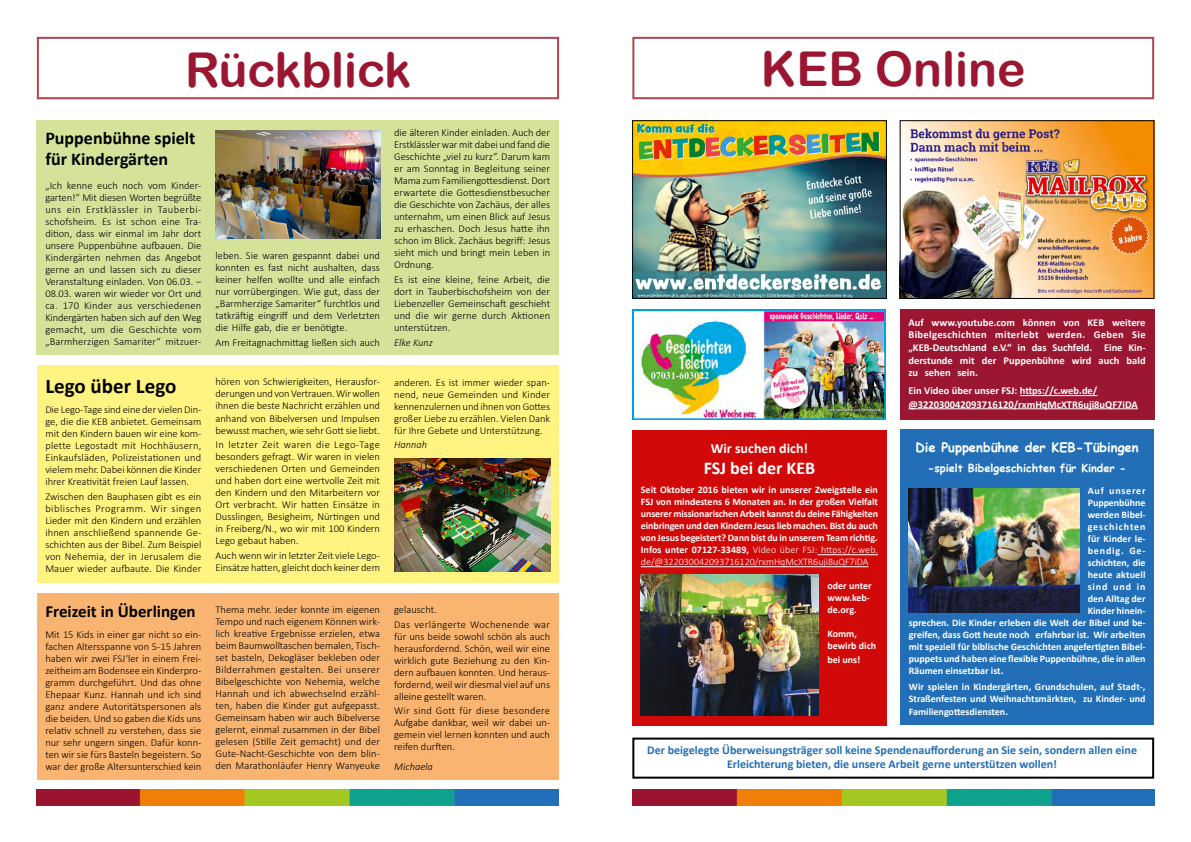
<style>
.page{position:relative;width:1191px;height:842px;background:#fff}
.page>*{position:absolute;margin:0;border:0;box-sizing:border-box;transform-origin:0 0}
.t1{font:48px "Arial Rounded MT Bold";color:#9a1631}
.t2{font:700 21px "Calibri";color:#000}
.t3{font:700 18px/21px "Calibri";color:#000}
.t4{font:700 18px "Calibri";color:#fff}
.t5{font:700 17px "Calibri";color:#000}
.t6{font:700 14px "Calibri";color:#fff}
.t7{font:700 13px "Comic Sans MS";color:#fff}
.t8{font:700 12px/14.4px "Calibri";color:#226fb7;text-align:center}
.t9{font:700 11px "Comic Sans MS";color:#fff}
.t10{font:300 10.5px/12px "Calibri";color:#000;text-align:justify}
.t11{font:700 10.5px/12.6px "Calibri";color:#fff;text-align:justify}
.t12{font:300 10.5px/14.8px "Calibri";letter-spacing:.03em;color:#000}
.t13{font:italic 300 10.5px "Calibri";color:#000}
.t14{font:700 10px/12px "Calibri";color:#fff}
.t15{font:700 10px "Calibri";letter-spacing:.085em;color:#fff}
.t16{font:700 10px "Calibri";letter-spacing:.09em;color:#fff}
.t17{font:700 10px "Calibri";letter-spacing:.075em;color:#fff}
.s1{font-weight:300}
</style>
<div class="page">
<div style="left:37px;top:37px;width:522px;height:62px;border:2px solid #ad454f"></div>
<img style="left:37px;top:790px;width:521px;height:15px">
<div style="left:632px;top:37px;width:522px;height:62px;background:#fff;border:2px solid #ad454f"></div>
<img style="left:632px;top:790px;width:522px;height:15px">
<div style="left:37px;top:593px;width:521px;height:186px;background:#f8b470"></div>
<div style="left:37px;top:120px;width:522px;height:235px;background:#d5e29a"></div>
<img style="left:216px;top:131px;width:164px;height:108px">
<div style="left:37px;top:365px;width:521px;height:217px;background:#fff481"></div>
<img style="left:394px;top:458px;width:156px;height:114px">
<div style="left:900px;top:309px;width:254px;height:110px;background:#9a1631"></div>
<hr style="left:1019px;top:395px;width:78px;height:1px;background:#fff">
<hr style="left:908px;top:408px;width:230px;height:1px;background:#fff">
<div style="left:632px;top:738px;width:522px;height:41px;border:2px solid #000"></div>
<img style="left:634px;top:122px;width:250px;height:175px">
<div style="left:632px;top:120px;width:254px;height:179px;border:1px solid #000"></div>
<img style="left:902px;top:122px;width:250px;height:175px">
<div style="left:900px;top:120px;width:254px;height:179px;border:1px solid #000"></div>
<img style="left:632px;top:309px;width:254px;height:110px">
<div style="left:900px;top:429px;width:254px;height:296px;background:#226fb7"></div>
<img style="left:908px;top:488px;width:171px;height:124px">
<div style="left:632px;top:430px;width:254px;height:295px;background:#d20909"></div>
<hr style="left:817px;top:554px;width:61px;height:1px;background:#fff">
<hr style="left:641px;top:566px;width:227px;height:1px;background:#fff">
<img style="left:641px;top:574px;width:178px;height:141px">
<h1 class="t1" style="left:185px;top:41px;width:228px">Rückblick</h1>
<h1 class="t1" style="left:761px;top:41px;width:266px">KEB Online</h1>
<h3 class="t3" style="left:45px;top:127px;width:152px">Puppenbühne spielt für Kindergärten</h3>
<p class="t10" style="left:45px;top:180px;width:158px">„Ich kenne euch noch vom Kinder&shy;garten!“ Mit diesen Worten begrüßte uns ein Erstklässler in Tauberbi&shy;schofsheim. Es ist schon eine Tra&shy;dition, dass wir einmal im Jahr dort unsere Puppenbühne aufbauen. Die Kindergärten nehmen das Angebot gerne an und lassen sich zu dieser Veranstaltung einladen. Von 06.03. – 08.03. waren wir wieder vor Ort und ca. 170 Kinder aus verschiedenen Kindergärten haben sich auf den Weg gemacht, um die Geschichte vom „Barmherzigen Samariter“ mitzuer-</p>
<p class="t10" style="left:215px;top:249px;width:166px">leben. Sie waren gespannt dabei und konnten es fast nicht aushalten, dass keiner helfen wollte und alle einfach nur vorrübergingen. Wie gut, dass der „Barmherzige Samariter“ furchtlos und tatkräftig eingriff und dem Verletzten die Hilfe gab, die er benötigte.</p>
<p class="t10" style="left:215px;top:336px;width:166px">Am Freitagnachmittag ließen sich auch</p>
<h2 class="t2" style="left:45px;top:371px;width:133px">Lego über Lego</h2>
<p class="t10" style="left:215px;top:376px;width:166px">hören von Schwierigkeiten, Herausfor&shy;derungen und von Vertrauen. Wir wollen ihnen die beste Nachricht erzählen und anhand von Bibelversen und Impulsen bewusst machen, wie sehr Gott sie liebt.</p>
<p class="t10" style="left:215px;top:439px;width:166px">In letzter Zeit waren die Lego-Tage besonders gefragt. Wir waren in vielen verschiedenen Orten und Gemeinden und haben dort eine wertvolle Zeit mit den Kindern und den Mitarbeitern vor Ort verbracht. Wir hatten Einsätze in Dusslingen, Besigheim, Nürtingen und in Freiberg/N., wo wir mit 100 Kindern Lego gebaut haben.</p>
<p class="t10" style="left:215px;top:550px;width:166px">Auch wenn wir in letzter Zeit viele Lego-<br>Einsätze hatten, gleicht doch keiner dem</p>
<p class="t10" style="left:45px;top:403px;width:157px">Die Lego-Tage sind eine der vielen Din&shy;ge, die die KEB anbietet. Gemeinsam mit den Kindern bauen wir eine kom&shy;plette Legostadt mit Hochhäusern, Einkaufsläden, Polizeistationen und vielem mehr. Dabei können die Kinder ihrer Kreativität freien Lauf lassen.</p>
<p class="t10" style="left:45px;top:490px;width:157px">Zwischen den Bauphasen gibt es ein biblisches Programm. Wir singen Lieder mit den Kindern und erzählen ihnen anschließend spannende Ge&shy;schichten aus der Bibel. Zum Beispiel von Nehemia, der in Jerusalem die Mauer wieder aufbaute. Die Kinder</p>
<p class="t10" style="left:394px;top:127px;width:157px">die älteren Kinder einladen. Auch der Erstklässler war mit dabei und fand die Geschichte „viel zu kurz“. Darum kam er am Sonntag in Begleitung seiner Mama zum Familiengottesdienst. Dort erwartete die Gottesdienstbesucher die Geschichte von Zachäus, der alles unternahm, um einen Blick auf Jesus zu erhaschen. Doch Jesus hatte ihn schon im Blick. Zachäus begriff: Jesus sieht mich und bringt mein Leben in Ordnung.</p>
<p class="t10" style="left:394px;top:274px;width:157px">Es ist eine kleine, feine Arbeit, die dort in Tauberbischofsheim von der Liebenzeller Gemeinschaft geschieht und die wir gerne durch Aktionen unterstützen.</p>
<p class="t13" style="left:394px;top:336px;width:40px">Elke Kunz</p>
<p class="t10" style="left:394px;top:376px;width:157px">anderen. Es ist immer wieder span&shy;nend, neue Gemeinden und Kinder kennenzulernen und ihnen von Gottes großer Liebe zu erzählen. Vielen Dank für Ihre Gebete und Unterstützung.</p>
<p class="t13" style="left:394px;top:438px;width:35px">Hannah</p>
<h3 class="t5" style="left:45px;top:600px;width:152px">Freizeit in Überlingen</h3>
<p class="t10" style="left:45px;top:628px;width:157px">Mit 15 Kids in einer gar nicht so ein&shy;fachen Altersspanne von 5-15 Jahren haben wir zwei FSJ‘ler in einem Frei&shy;zeitheim am Bodensee ein Kinderpro&shy;gramm durchgeführt. Und das ohne Ehepaar Kunz. Hannah und ich sind ganz andere Autoritätspersonen als die beiden. Und so gaben die Kids uns relativ schnell zu verstehen, dass sie nur sehr ungern singen. Dafür konn&shy;ten wir sie fürs Basteln begeistern. So war der große Altersunterschied kein</p>
<p class="t10" style="left:215px;top:603px;width:166px">Thema mehr. Jeder konnte im eigenen Tempo und nach eigenem Können wirk&shy;lich kreative Ergebnisse erzielen, etwa beim Baumwolltaschen bemalen, Tisch&shy;set basteln, Dekogläser bekleben oder Bilderrahmen gestalten. Bei unserer Bibelgeschichte von Nehemia, welche Hannah und ich abwechselnd erzähl&shy;ten, haben die Kinder gut aufgepasst.<br>Gemeinsam haben wir auch Bibelverse gelernt, einmal zusammen in der Bibel gelesen (Stille Zeit gemacht) und der Gute-Nacht-Geschichte von dem blin&shy;den Marathonläufer Henry Wanyeuke</p>
<p class="t12" style="left:394px;top:602px;width:157px">gelauscht.<br>Das verlängerte Wochenende war</p>
<p class="t10" style="left:394px;top:630px;width:157px">für uns beide sowohl schön als auch herausfordernd. Schön, weil wir eine wirklich gute Beziehung zu den Kin&shy;dern aufbauen konnten. Und heraus&shy;fordernd, weil wir diesmal viel auf uns alleine gestellt waren.</p>
<p class="t10" style="left:394px;top:705px;width:157px">Wir sind Gott für diese besondere Aufgabe dankbar, weil wir dabei un&shy;gemein viel lernen konnten und auch reifen durften.</p>
<p class="t13" style="left:394px;top:760px;width:40px">Michaela</p>
<h3 class="t6" style="left:711px;top:438px;width:99px">Wir suchen dich!</h3>
<h3 class="t4" style="left:703px;top:455px;width:113px">FSJ bei der KEB</h3>
<p class="t14" style="left:641px;top:484px;width:239px;text-align:justify">Seit Oktober 2016 bieten wir in unserer Zweigstelle ein FSJ von mindestens 6 Monaten an. In der großen Vielfalt unserer missionarischen Arbeit kannst du deine Fähigkeiten einbringen und den Kindern Jesus lieb machen. Bist du auch von Jesus begeistert? Dann bist du in unserem Team richtig.<br>Infos unter 07127-33489, <span class="s1">Video über FSJ: https://c.web. de/@322030042093716120/rxmHqMcXTR6uji8uQF7iDA</span></p>
<p class="t14" style="left:827px;top:580px;width:46px">oder unter www.keb&shy;de.org.</p>
<p class="t14" style="left:827px;top:628px;width:50px">Komm, bewirb dich</p>
<p class="t14" style="left:827px;top:653px;width:35px">bei uns!</p>
<p class="t11" style="left:908px;top:316px;width:239px">Auf www.youtube.com können von KEB weitere Bibelgeschichten miterlebt werden. Geben Sie „KEB-Deutschland e.V.“ in das Suchfeld. Eine Kin&shy;derstunde mit der Puppenbühne wird auch bald zu sehen sein.</p>
<p class="t11" style="left:908px;top:384px;width:231px;line-height:13.2px">Ein Video über unser FSJ: https://c.web.de/ @322030042093716120/rxmHqMcXTR6uji8uQF7iDA</p>
<p class="t7" style="left:915px;top:438px;width:225px">Die Puppenbühne der KEB-Tübingen</p>
<p class="t9" style="left:927px;top:460px;width:200px">-spielt Bibelgeschichten für Kinder -</p>
<p class="t17" style="left:1087px;top:483px;width:59px">Auf unserer</p>
<p class="t14" style="left:1087px;top:496px;width:59px">Puppenbühne</p>
<p class="t14" style="left:1087px;top:508px;width:59px">werden Bibel-</p>
<p class="t16" style="left:1087px;top:519px;width:59px">geschichten</p>
<p class="t14" style="left:1087px;top:532px;width:59px">für Kinder le-</p>
<p class="t15" style="left:1087px;top:543px;width:59px">bendig. Ge-</p>
<p class="t14" style="left:1087px;top:556px;width:59px">schichten, die</p>
<p class="t14" style="left:1087px;top:568px;width:59px">heute aktuell</p>
<p class="t15" style="left:1087px;top:579px;width:59px">sind und in</p>
<p class="t14" style="left:1087px;top:592px;width:59px">den Alltag der</p>
<p class="t14" style="left:1087px;top:604px;width:59px">Kinder hinein-</p>
<p class="t14" style="left:909px;top:616px;width:238px">sprechen. Die Kinder erleben die Welt der Bibel und be-</p>
<p class="t14" style="left:909px;top:628px;width:238px">greifen, dass Gott heute noch erfahrbar ist. Wir arbeiten</p>
<p class="t14" style="left:909px;top:640px;width:238px">mit speziell für biblische Geschichten angefertigten Bibel-</p>
<p class="t14" style="left:909px;top:652px;width:238px">puppets und haben eine flexible Puppenbühne, die in allen</p>
<p class="t14" style="left:909px;top:664px;width:96px">Räumen einsetzbar ist.</p>
<p class="t14" style="left:909px;top:680px;width:238px">Wir spielen in Kindergärten, Grundschulen, auf Stadt-,<br>Straßenfesten und Weihnachtsmärkten, zu Kinder- und</p>
<p class="t14" style="left:909px;top:706px;width:101px">Familiengottesdiensten.</p>
<p class="t8" style="left:647px;top:742px;width:491px">Der beigelegte Überweisungsträger soll keine Spendenaufforderung an Sie sein, sondern allen eine<br>Erleichterung bieten, die unsere Arbeit gerne unterstützen wollen!</p>
</div>
